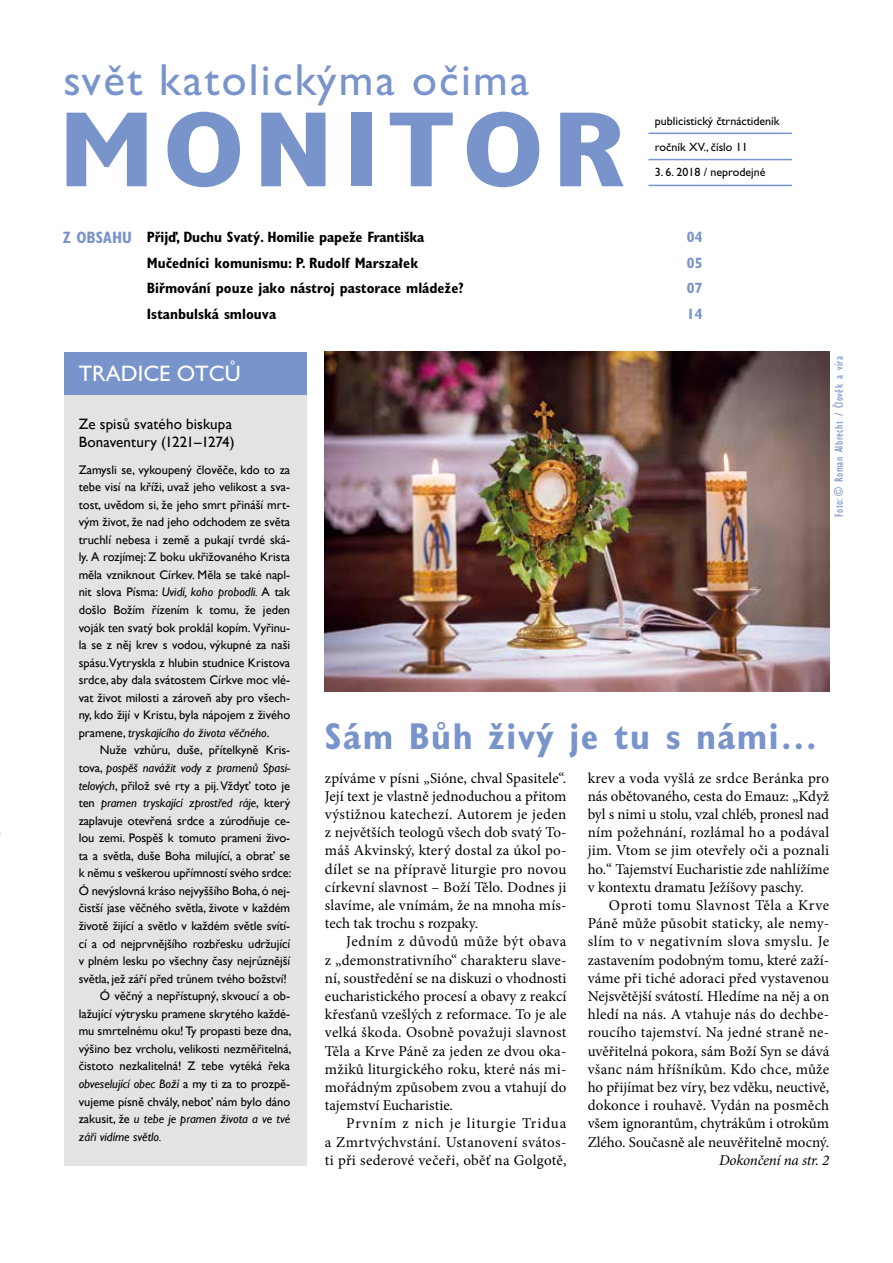
<style>
.page{position:relative;width:893px;height:1263px;background:#fff}
.page>*{position:absolute;margin:0;border:0;box-sizing:border-box;transform-origin:0 0}
.t1{font:700 condensed 107.7px "Gill Sans Std";letter-spacing:.05em;color:#7993cb;scale:1.25 1}
.t2{font:45px "Gill Sans Std";letter-spacing:.05em;color:#7993cb}
.t3{font:700 condensed 37.5px "Gill Sans Std";letter-spacing:.04em;color:#7993cb}
.t4{font:22.5px "Gill Sans Std";color:#fff}
.t5{font:15px/18.1px "Minion Pro";letter-spacing:.005em;color:#000;text-align:justify}
.t6{font:700 condensed 15px "Gill Sans Std";color:#000}
.t7{font:15px/18px "Gill Sans";letter-spacing:.01em;color:#000}
.t8{font:italic 15px "Minion Pro";letter-spacing:-.015em;color:#000}
.t9{font:700 condensed 15px "Gill Sans Std";color:#7993cb}
.t10{font:12.45px/17.5px "Gill Sans";letter-spacing:-.005em;color:#000;text-align:justify}
.t11{font:italic 12.45px "Gill Sans";letter-spacing:-.005em;color:#000}
.t12{font:12px/25.5px "Gill Sans Std";color:#000}
.t13{font:condensed 12px "Gill Sans Std";letter-spacing:.04em;color:#7993cb}
.s1{font-size:16.5px;color:#7993cb}
.s2{font-style:italic}
.s3{font-style:normal}
</style>
<div class="page">
<div style="left:64px;top:352px;width:242px;height:813px;background:#e3e3e3"></div>
<div style="left:64px;top:352px;width:242px;height:42px;background:#7993cb"></div>
<hr style="left:648px;top:133px;width:144px;height:1px;background:#7993cb">
<hr style="left:648px;top:159px;width:144px;height:1px;background:#7993cb">
<hr style="left:648px;top:185px;width:144px;height:1px;background:#7993cb">
<img style="left:325px;top:352px;width:505px;height:339px">
<h2 class="t2" style="left:63px;top:54px;width:467px">svět katolickýma očima</h2>
<h1 class="t1" style="left:57px;top:86px;width:456px">MONITOR</h1>
<p class="t12" style="left:655px;top:108px;width:126px">publicistický čtrnáctideník ročník XV., číslo 11</p>
<p class="t12" style="left:655px;top:159px;width:112px">3. 6. 2018 / neprodejné</p>
<p class="t6" style="left:63px;top:228px;width:363px"><span class="s1">Z OBSAHU</span> Přijď, Duchu Svatý. Homilie papeže Františka</p>
<p class="t9" style="left:687px;top:228px;width:17px">04</p>
<p class="t6" style="left:147px;top:254px;width:273px">Mučedníci komunismu: P. Rudolf Marszałek</p>
<p class="t9" style="left:687px;top:254px;width:17px">05</p>
<p class="t6" style="left:147px;top:279px;width:318px">Biřmování pouze jako nástroj pastorace mládeže?</p>
<p class="t9" style="left:687px;top:279px;width:17px">07</p>
<p class="t6" style="left:147px;top:305px;width:131px">Istanbulská smlouva</p>
<p class="t9" style="left:687px;top:305px;width:17px">14</p>
<h3 class="t4" style="left:79px;top:361px;width:164px">TRADICE OTCŮ</h3>
<p class="t7" style="left:79px;top:415px;width:157px">Ze spisů svatého biskupa<br>Bonaventury (1221–1274)</p>
<p class="t10" style="left:79px;top:461px;width:213px">Zamysli se, vykoupený člověče, kdo to za tebe visí na kříži, uvaž jeho velikost a sva&shy;tost, uvědom si, že jeho smrt přináší mrt&shy;vým život, že nad jeho odchodem ze světa truchlí nebesa i země a pukají tvrdé ská&shy;ly. A rozjímej: Z boku ukřižovaného Krista měla vzniknout Církev. Měla se také napl&shy;nit slova Písma: <span class="s2">Uvidí, koho probodli.</span> A tak došlo Božím řízením k tomu, že jeden voják ten svatý bok proklál kopím. Vyřinu&shy;la se z něj krev s vodou, výkupné za naši spásu.Vytryskla z hlubin studnice Kristova srdce, aby dala svátostem Církve moc vlé&shy;vat život milosti a zároveň aby pro všech&shy;ny, kdo žijí v Kristu, byla nápojem z živého pramene, <span class="s2">tryskajícího do života věčného</span>.</p>
<p class="t10" style="left:100px;top:742px;width:192px">Nuže vzhůru, duše, přítelkyně Kris-</p>
<p class="t11" style="left:79px;top:760px;width:213px"><span class="s3">tova,</span> pospěš navážit vody z pramenů Spasi-</p>
<p class="t10" style="left:79px;top:777px;width:213px"><span class="s2">telových</span>, přilož své rty a pij. Vždyť toto je</p>
<p class="t11" style="left:79px;top:796px;width:213px"><span class="s3">ten</span> pramen tryskající zprostřed ráje<span class="s3">, který</span></p>
<p class="t10" style="left:79px;top:812px;width:213px">zaplavuje otevřená srdce a zúrodňuje ce-</p>
<p class="t10" style="left:79px;top:829px;width:213px">lou zemi. Pospěš k tomuto prameni živo-</p>
<p class="t10" style="left:79px;top:847px;width:213px">ta a světla, duše Boha milující, a obrať se</p>
<p class="t10" style="left:79px;top:864px;width:214px">k němu s veškerou upřímností svého srdce:</p>
<p class="t10" style="left:79px;top:882px;width:213px">Ó nevýslovná kráso nejvyššího Boha, ó nej-</p>
<p class="t10" style="left:79px;top:900px;width:213px">čistší jase věčného světla, živote v každém</p>
<p class="t10" style="left:79px;top:917px;width:213px">životě žijící a světlo v každém světle svítí-</p>
<p class="t10" style="left:79px;top:935px;width:213px">cí a od nejprvnějšího rozbřesku udržující</p>
<p class="t10" style="left:79px;top:952px;width:213px">v plném lesku po všechny časy nejrůznější</p>
<p class="t10" style="left:79px;top:970px;width:210px">světla, jež září před trůnem tvého božství!</p>
<p class="t10" style="left:100px;top:987px;width:192px">Ó věčný a nepřístupný, skvoucí a ob-</p>
<p class="t10" style="left:79px;top:1005px;width:213px">lažující výtrysku pramene skrytého každé-</p>
<p class="t10" style="left:79px;top:1022px;width:214px">mu smrtelnému oku! Ty propasti beze dna,</p>
<p class="t10" style="left:79px;top:1040px;width:214px">výšino bez vrcholu, velikosti nezměřitelná,</p>
<p class="t10" style="left:79px;top:1058px;width:213px">čistoto nezkalitelná! Z tebe vytéká řeka</p>
<p class="t11" style="left:79px;top:1076px;width:213px">obveselující obec Boží <span class="s3">a my ti za to prozpě-</span></p>
<p class="t10" style="left:79px;top:1093px;width:213px">vujeme písně chvály, neboť nám bylo dáno</p>
<p class="t11" style="left:79px;top:1111px;width:213px"><span class="s3">zakusit, že</span> u tebe je pramen života a ve tvé</p>
<p class="t11" style="left:79px;top:1129px;width:84px">záři vidíme světlo.</p>
<p class="t13" style="left:832px;top:517px;width:162px;rotate:-90deg">Foto: © Roman Albrecht / Člověk a víra</p>
<h3 class="t3" style="left:325px;top:714px;width:494px">Sám Bůh živý je tu s námi…</h3>
<p class="t5" style="left:325px;top:769px;width:243px">zpíváme v písni „Sióne, chval Spasitele“.<br>Její text je vlastně jednoduchou a přitom výstižnou katechezí. Autorem je jeden z největších teologů všech dob svatý To&shy;máš Akvinský, který dostal za úkol po&shy;dílet se na přípravě liturgie pro novou církevní slavnost – Boží Tělo. Dodnes ji slavíme, ale vnímám, že na mnoha mís&shy;tech tak trochu s rozpaky.</p>
<p class="t5" style="left:325px;top:932px;width:243px;text-indent:21px">Jedním z důvodů může být obava z „demonstrativního“ charakteru slave&shy;ní, soustředění se na diskuzi o vhodnosti eucharistického procesí a obavy z reakcí křesťanů vzešlých z reformace. To je ale velká škoda. Osobně považuji slavnost Těla a Krve Páně za jeden ze dvou oka&shy;mžiků liturgického roku, které nás mi&shy;mořádným způsobem zvou a vtahují do tajemství Eucharistie.</p>
<p class="t5" style="left:325px;top:1114px;width:243px;text-indent:21px">Prvním z nich je liturgie Tridua a Zmrtvýchvstání. Ustanovení svátos&shy;ti při sederové večeři, oběť na Golgotě,</p>
<p class="t5" style="left:588px;top:769px;width:243px">krev a voda vyšlá ze srdce Beránka pro nás obětovaného, cesta do Emauz: „Když byl s nimi u stolu, vzal chléb, pronesl nad ním požehnání, rozlámal ho a podával jim. Vtom se jim otevřely oči a poznali ho.“ Tajemství Eucharistie zde nahlížíme v kontextu dramatu Ježíšovy paschy.</p>
<p class="t5" style="left:588px;top:896px;width:243px;text-indent:21px">Oproti tomu Slavnost Těla a Krve Páně může působit staticky, ale nemy&shy;slím to v negativním slova smyslu. Je zastavením podobným tomu, které zaží&shy;váme při tiché adoraci před vystavenou Nejsvětější svátostí. Hledíme na něj a on hledí na nás. A vtahuje nás do dechbe&shy;roucího tajemství. Na jedné straně ne&shy;uvěřitelná pokora, sám Boží Syn se dává všanc nám hříšníkům. Kdo chce, může ho přijímat bez víry, bez vděku, neuctivě, dokonce i rouhavě. Vydán na posměch všem ignorantům, chytrákům i otrokům Zlého. Současně ale neuvěřitelně mocný.</p>
<p class="t8" style="left:719px;top:1150px;width:112px">Dokončení na str. 2</p>
</div>
